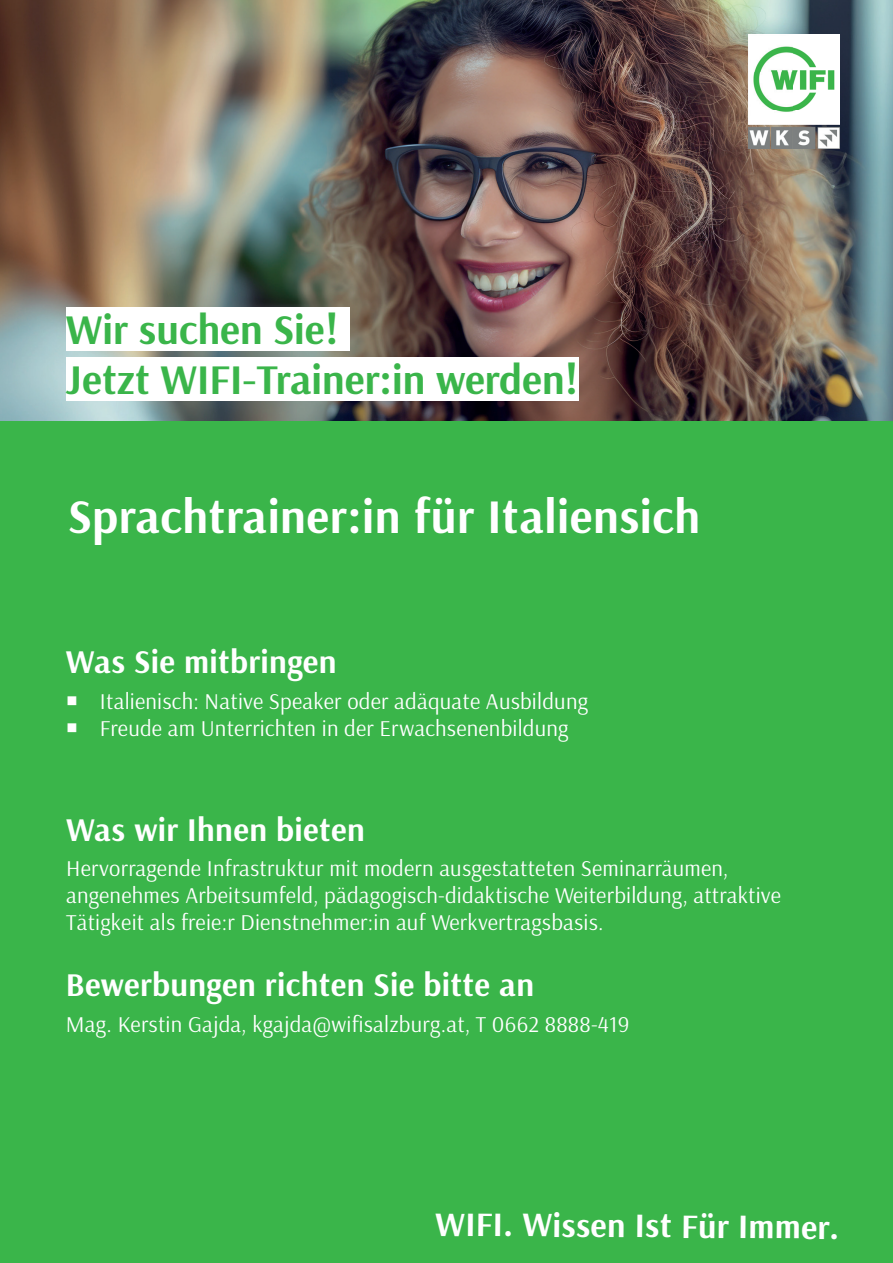
<style>
.page{position:relative;width:893px;height:1263px;background:#fff}
.page>*{position:absolute;margin:0;border:0;box-sizing:border-box;transform-origin:0 0}
.t1{font:700 48px "Arsenal";letter-spacing:.01em;color:#fff}
.t2{font:700 42px/50.4px "Arsenal";color:#3ab54a}
.t3{font:700 34.05px "Arsenal";color:#fff}
.t4{font:700 33px "Arsenal";letter-spacing:.01em;color:#fff}
.t5{font:22.5px/27px "Arsenal";letter-spacing:.01em;color:#fff}
</style>
<div class="page">
<div style="left:0;top:421px;width:893px;height:842px;background:#3ab54a"></div>
<img style="left:0;top:0;width:893px;height:421px">
<img style="left:748px;top:34px;width:91px;height:115px">
<div style="left:66px;top:307px;width:283px;height:43px;background:#fff"></div>
<div style="left:66px;top:357px;width:513px;height:44px;background:#fff"></div>
<h2 class="t2" style="left:66px;top:304px;width:514px">Wir suchen Sie!<br>Jetzt WIFI-Trainer:in werden!</h2>
<h1 class="t1" style="left:68px;top:483px;width:634px">Sprachtrainer:in für Italiensich</h1>
<h3 class="t4" style="left:66px;top:638px;width:272px">Was Sie mitbringen</h3>
<p class="t5" style="left:66px;top:687px;width:523px">○ Italienisch: Native Speaker oder adäquate Ausbildung</p>
<p class="t5" style="left:66px;top:714px;width:504px">○ Freude am Unterrichten in der Erwachsenenbildung</p>
<h3 class="t4" style="left:66px;top:806px;width:300px">Was wir Ihnen bieten</h3>
<p class="t5" style="left:66px;top:855px;width:716px">Hervorragende Infrastruktur mit modern ausgestatteten Seminarräumen, angenehmes Arbeitsumfeld, pädagogisch-didaktische Weiterbildung, attraktive<br>Tätigkeit als freie:r Dienstnehmer:in auf Werkvertragsbasis.</p>
<h3 class="t4" style="left:66px;top:962px;width:470px">Bewerbungen richten Sie bitte an</h3>
<p class="t5" style="left:66px;top:1010px;width:565px">Mag. Kerstin Gajda, kgajda@wifisalzburg.at, T 0662 8888-419</p>
<h3 class="t3" style="left:435px;top:1202px;width:406px">WIFI. Wissen Ist Für Immer.</h3>
</div>
